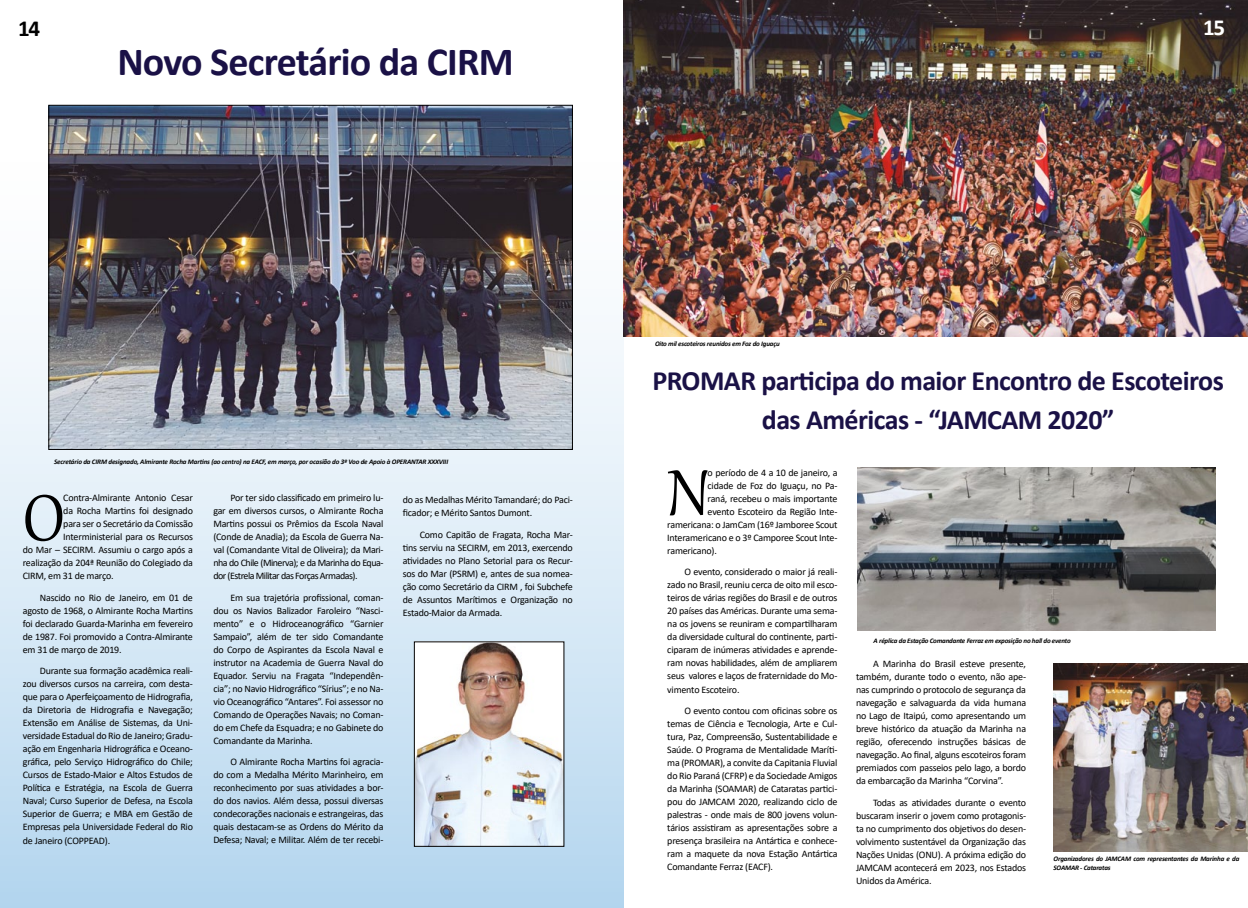
<style>
.page{position:relative;width:1248px;height:908px;background:#fff}
.page>*{position:absolute;margin:0;border:0;box-sizing:border-box;transform-origin:0 0}
.t1{font:79.2px "Gabriola";color:#000}
.t2{font:700 40px "Calibri";letter-spacing:-.02em;color:#1a1146}
.t3{font:700 28px/38.5px "Calibri";letter-spacing:-.02em;color:#1a1146;text-align:center}
.t4{font:700 23px "Calibri";color:#000}
.t5{font:700 23px "Calibri";color:#fff}
.t6{font:10px/13px "Calibri";letter-spacing:-.02em;color:#000;text-align:justify}
.t7{font:italic 700 7px/9px "Calibri";letter-spacing:-.025em;color:#000}
</style>
<div class="page">
<div style="left:0;top:0;width:624px;height:907px;background:linear-gradient(to bottom,#fffefa,#bcdaef)"></div>
<img style="left:623px;top:0;width:624px;height:336px">
<img style="left:50px;top:107px;width:521px;height:341px">
<img style="left:416px;top:643px;width:146px;height:201px">
<img style="left:857px;top:468px;width:358px;height:162px">
<img style="left:1053px;top:663px;width:194px;height:188px">
<h3 class="t4" style="left:18px;top:12px;width:23px">14</h3>
<h3 class="t5" style="left:1203px;top:11px;width:23px">15</h3>
<h2 class="t2" style="left:117px;top:33px;width:398px">Novo Secretário da CIRM</h2>
<p class="t7" style="left:54px;top:457px;width:395px">Secretário da CIRM designado, Almirante Rocha Martins (ao centro) na EACF, em março, por ocasião do 3º Voo de Apoio à OPERANTAR XXXVIII</p>
<h1 class="t1" style="left:23px;top:466px;width:43px">O</h1>
<p class="t6" style="left:63px;top:491px;width:131px">Contra-Almirante Antonio Cesar</p>
<p class="t6" style="left:213px;top:491px;width:172px;text-indent:17px">Por ter sido classificado em primeiro lu&shy;gar em diversos cursos, o Almirante Rocha Martins possui os Prêmios da Escola Naval (Conde de Anadia); da Escola de Guerra Na&shy;val (Comandante Vital de Oliveira); da Mari&shy;nha do Chile (Minerva); e da Marinha do Equa&shy;dor (Estrela Militar das Forças Armadas).</p>
<p class="t6" style="left:213px;top:590px;width:172px;text-indent:17px">Em sua trajetória profissional, coman&shy;dou os Navios Balizador Faroleiro “Nasci&shy;mento” e o Hidroceanográfico “Garnier Sampaio”, além de ter sido Comandante do Corpo de Aspirantes da Escola Naval e instrutor na Academia de Guerra Naval do Equador. Serviu na Fragata “Independên&shy;cia”; no Navio Hidrográfico “Sírius”; e no Na&shy;vio Oceanográfico “Antares”. Foi assessor no Comando de Operações Navais; no Coman&shy;do em Chefe da Esquadra; e no Gabinete do Comandante da Marinha.</p>
<p class="t6" style="left:213px;top:755px;width:172px;text-indent:17px">O Almirante Rocha Martins foi agracia&shy;do com a Medalha Mérito Marinheiro, em reconhecimento por suas atividades a bor&shy;do dos navios. Além dessa, possui diversas condecorações nacionais e estrangeiras, das quais destacam-se as Ordens do Mérito da Defesa; Naval; e Militar. Além de ter recebi-</p>
<p class="t6" style="left:403px;top:492px;width:172px">do as Medalhas Mérito Tamandaré; do Paci&shy;ficador; e Mérito Santos Dumont.</p>
<p class="t6" style="left:403px;top:527px;width:172px;text-indent:17px">Como Capitão de Fragata, Rocha Mar&shy;tins serviu na SECIRM, em 2013, exercendo atividades no Plano Setorial para os Recur&shy;sos do Mar (PSRM) e, antes de sua nomea&shy;ção como Secretário da CIRM , foi Subchefe de Assuntos Marítimos e Organização no Estado-Maior da Armada.</p>
<p class="t6" style="left:63px;top:504px;width:131px">da Rocha Martins foi designado</p>
<p class="t6" style="left:63px;top:517px;width:131px">para ser o Secretário da Comissão</p>
<p class="t6" style="left:63px;top:530px;width:131px">Interministerial para os Recursos</p>
<p class="t6" style="left:23px;top:543px;width:172px">do Mar – SECIRM. Assumiu o cargo após a</p>
<p class="t6" style="left:23px;top:556px;width:171px">realização da 204ª Reunião do Colegiado da</p>
<p class="t6" style="left:23px;top:569px;width:92px">CIRM, em 31 de março.</p>
<p class="t6" style="left:23px;top:590px;width:172px;text-indent:17px">Nascido no Rio de Janeiro, em 01 de agosto de 1968, o Almirante Rocha Martins foi declarado Guarda-Marinha em fevereiro de 1987. Foi promovido a Contra-Almirante em 31 de março de 2019.</p>
<p class="t6" style="left:23px;top:664px;width:172px;text-indent:17px">Durante sua formação acadêmica reali&shy;zou diversos cursos na carreira, com desta&shy;que para o Aperfeiçoamento de Hidrografia, da Diretoria de Hidrografia e Navegação; Extensão em Análise de Sistemas, da Uni&shy;versidade Estadual do Rio de Janeiro; Gradu&shy;ação em Engenharia Hidrográfica e Oceano&shy;gráfica, pelo Serviço Hidrográfico do Chile; Cursos de Estado-Maior e Altos Estudos de Política e Estratégia, na Escola de Guerra Naval; Curso Superior de Defesa, na Escola Superior de Guerra; e MBA em Gestão de Empresas pela Universidade Federal do Rio de Janeiro (COPPEAD).</p>
<p class="t7" style="left:655px;top:338px;width:126px">Oito mil escoteiros reunidos em Foz do Iguaçu</p>
<h3 class="t3" style="left:652px;top:361px;width:573px">PROMAR participa do maior Encontro de Escoteiros das Américas - “JAMCAM 2020”</h3>
<h1 class="t1" style="left:667px;top:441px;width:43px">N</h1>
<p class="t6" style="left:707px;top:465px;width:131px">o período de 4 a 10 de janeiro, a</p>
<p class="t6" style="left:707px;top:478px;width:131px">cidade de Foz do Iguaçu, no Pa-</p>
<p class="t6" style="left:707px;top:491px;width:131px">raná, recebeu o mais importante</p>
<p class="t6" style="left:707px;top:504px;width:131px">evento Escoteiro da Região Inte-</p>
<p class="t6" style="left:667px;top:517px;width:172px">ramericana: o JamCam (16º Jamboree Scout</p>
<p class="t6" style="left:667px;top:530px;width:172px">Interamericano e o 3º Camporee Scout Inte-</p>
<p class="t6" style="left:667px;top:543px;width:51px">ramericano).</p>
<p class="t6" style="left:667px;top:565px;width:172px;text-indent:17px">O evento, considerado o maior já reali&shy;zado no Brasil, reuniu cerca de oito mil esco&shy;teiros de várias regiões do Brasil e de outros 20 países das Américas. Durante uma sema&shy;na os jovens se reuniram e compartilharam da diversidade cultural do continente, parti&shy;ciparam de inúmeras atividades e aprende&shy;ram novas habilidades, além de ampliarem seus valores e laços de fraternidade do Mo&shy;vimento Escoteiro.</p>
<p class="t6" style="left:667px;top:703px;width:172px;text-indent:17px">O evento contou com oficinas sobre os temas de Ciência e Tecnologia, Arte e Cul&shy;tura, Paz, Compreensão, Sustentabilidade e Saúde. O Programa de Mentalidade Maríti&shy;ma (PROMAR), a convite da Capitania Fluvial do Rio Paraná (CFRP) e da Sociedade Amigos da Marinha (SOAMAR) de Cataratas partici&shy;pou do JAMCAM 2020, realizando ciclo de palestras - onde mais de 800 jovens volun&shy;tários assistiram as apresentações sobre a presença brasileira na Antártica e conhece&shy;ram a maquete da nova Estação Antártica Comandante Ferraz (EACF).</p>
<p class="t7" style="left:873px;top:636px;width:199px">A réplica da Estação Comandante Ferraz em exposição no hall do evento</p>
<p class="t6" style="left:855px;top:656px;width:172px;text-indent:17px">A Marinha do Brasil esteve presente, também, durante todo o evento, não ape&shy;nas cumprindo o protocolo de segurança da navegação e salvaguarda da vida humana no Lago de Itaipú, como apresentando um breve histórico da atuação da Marinha na região, oferecendo instruções básicas de navegação. Ao final, alguns escoteiros foram premiados com passeios pelo lago, a bordo da embarcação da Marinha “Corvina”.</p>
<p class="t6" style="left:855px;top:795px;width:172px;text-indent:17px">Todas as atividades durante o evento buscaram inserir o jovem como protagonis&shy;ta no cumprimento dos objetivos do desen&shy;volvimento sustentável da Organização das Nações Unidas (ONU). A próxima edição do JAMCAM acontecerá em 2023, nos Estados Unidos da América.</p>
<p class="t7" style="left:1053px;top:853px;width:187px">Organizadores do JAMCAM com representantes da Marinha e da<br>SOAMAR - Cataratas</p>
</div>
